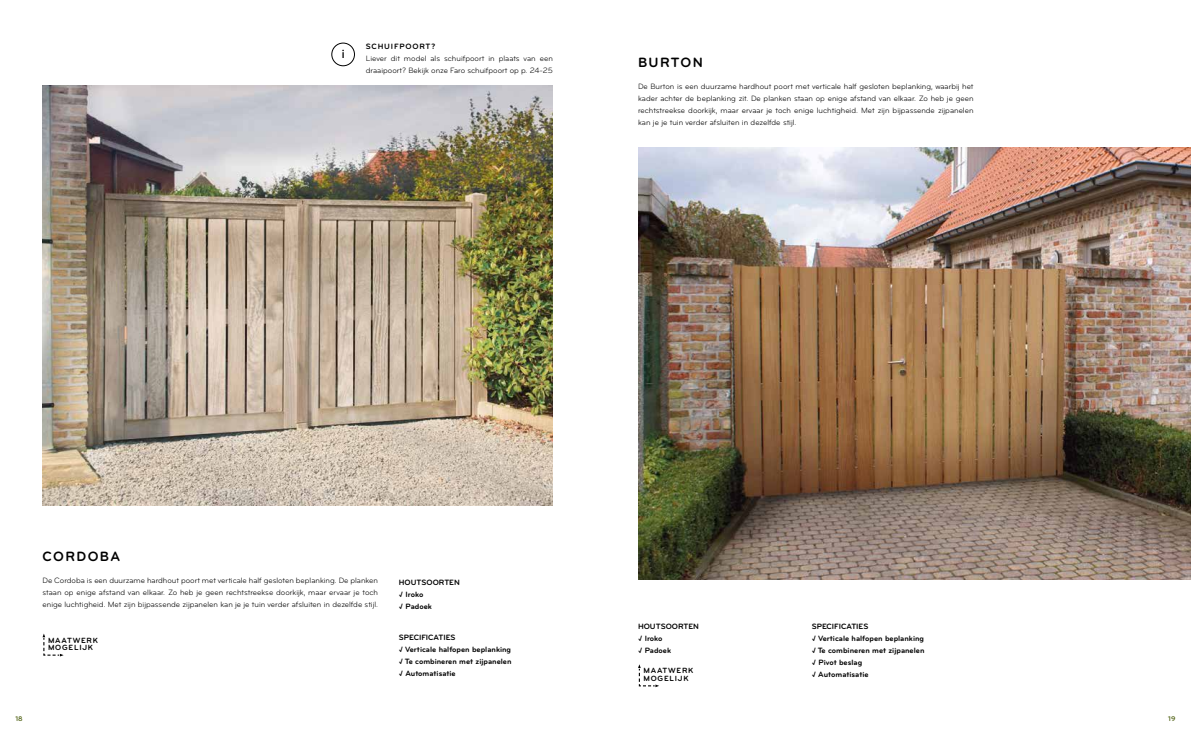
<style>
.page{position:relative;width:1191px;height:738px;background:#fff}
.page>*{position:absolute;margin:0;border:0;box-sizing:border-box;transform-origin:0 0}
.t1{font:700 14px "Bryant Pro";letter-spacing:.1em;color:#000}
.t2{font:600 12px "Proxima Nova";color:#000}
.t3{font:8px/12px "Bryant Pro";color:#000;text-align:justify}
.t4{font:700 8px/12px "Bryant Pro";color:#000}
.t5{font:700 8px "Bryant Pro";letter-spacing:.1em;color:#000}
.t6{font:700 7.8px/7.8px "Bryant Pro";letter-spacing:.1em;color:#000}
.t7{font:700 7px "Bryant Pro";color:#58691f}
</style>
<div class="page">
<img style="left:638px;top:147px;width:553px;height:431px">
<img style="left:43px;top:85px;width:510px;height:420px">
<svg style="left:43px;top:633px;width:21px;height:23px"></svg>
<div style="left:331px;top:43px;width:24px;height:23px;border:1px solid #000;border-radius:50%"></div>
<svg style="left:638px;top:664px;width:21px;height:22px"></svg>
<h2 class="t2" style="left:342px;top:45px;width:4px">i</h2>
<p class="t5" style="left:366px;top:41px;width:71px">SCHUIFPOORT?</p>
<p class="t3" style="left:366px;top:52px;width:189px">Liever dit model als schuifpoort in plaats van een draaipoort? Bekijk onze Faro schuifpoort op p. 24-25</p>
<h1 class="t1" style="left:638px;top:54px;width:66px">BURTON</h1>
<p class="t3" style="left:638px;top:80px;width:337px">De Burton is een duurzame hardhout poort met verticale half gesloten beplanking, waarbij het kader achter de beplanking zit. De planken staan op enige afstand van elkaar. Zo heb je geen rechtstreekse doorkijk, maar ervaar je toch enige luchtigheid. Met zijn bijpassende zijpanelen kan je je tuin verder afsluiten in dezelfde stijl.</p>
<h1 class="t1" style="left:43px;top:547px;width:79px">CORDOBA</h1>
<p class="t3" style="left:43px;top:573px;width:337px">De Cordoba is een duurzame hardhout poort met verticale half gesloten beplanking. De planken staan op enige afstand van elkaar. Zo heb je geen rechtstreekse doorkijk, maar ervaar je toch enige luchtigheid. Met zijn bijpassende zijpanelen kan je je tuin verder afsluiten in dezelfde stijl.</p>
<p class="t4" style="left:399px;top:576px;width:63px">HOUTSOORTEN √ Iroko<br>√ Padoek</p>
<p class="t4" style="left:399px;top:631px;width:114px">SPECIFICATIES<br>√ Verticale halfopen beplanking √ Te combineren met zijpanelen √ Automatisatie</p>
<p class="t6" style="left:48px;top:635px;width:51px">MAATWERK<br>MOGELIJK</p>
<p class="t4" style="left:638px;top:619px;width:63px">HOUTSOORTEN √ Iroko<br>√ Padoek</p>
<p class="t4" style="left:812px;top:619px;width:114px">SPECIFICATIES<br>√ Verticale halfopen beplanking √ Te combineren met zijpanelen √ Pivot beslag<br>√ Automatisatie</p>
<p class="t6" style="left:643px;top:666px;width:51px">MAATWERK<br>MOGELIJK</p>
<p class="t7" style="left:15px;top:713px;width:9px">18</p>
<p class="t7" style="left:1168px;top:713px;width:9px">19</p>
</div>
